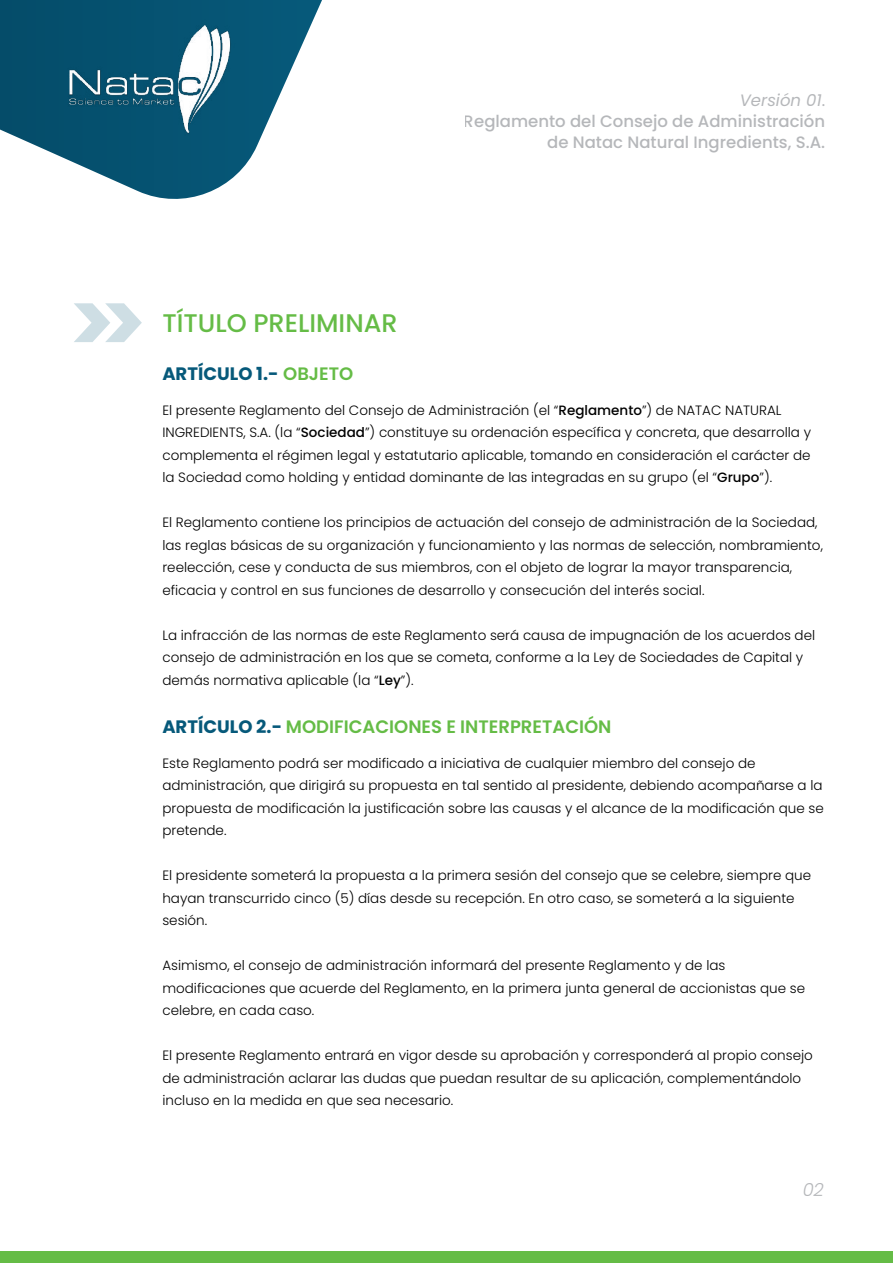
<style>
.page{position:relative;width:893px;height:1263px;background:#fff}
.page>*{position:absolute;margin:0;border:0;box-sizing:border-box;transform-origin:0 0}
.t1{font:500 25.5px "Poppins";color:#65bc46}
.t2{font:600 18px "Poppins";color:#65bc46}
.t3{font:700 18px "Poppins";color:#06597a}
.t4{font:italic 300 18px "Poppins";color:#84878c}
.t5{font:500 16.5px/21px "Poppins";color:#84878c;text-align:right}
.t6{font:300 13.5px/22.5px "Poppins";color:#000}
.s1{font-weight:400;font-style:italic}
.s2{font-weight:400}
.s3{font-weight:600;color:#65bc46}
.s4{font-weight:500}
.s5{font-weight:700;color:#06597a}
</style>
<div class="page">
<svg style="left:0;top:0;width:322px;height:199px"></svg>
<img style="left:57px;top:9px;width:186px;height:137px">
<div style="left:0;top:1251px;width:893px;height:12px;background:#65bc46"></div>
<svg style="left:74px;top:303px;width:68px;height:39px"></svg>
<p class="t5" style="left:464px;top:90px;width:363px"><span class="s1">Versión 01</span><span class="s2">.<br></span>Reglamento del Consejo de Administración de Natac Natural Ingredients, S.A.</p>
<h1 class="t1" style="left:162px;top:308px;width:237px">TÍTULO PRELIMINAR</h1>
<h2 class="t3" style="left:162px;top:363px;width:192px">ARTÍCULO 1.- <span class="s3">OBJETO</span></h2>
<p class="t6" style="left:162px;top:399px;width:650px">El presente Reglamento del Consejo de Administración (el “<span class="s4">Reglamento</span>”) de NATAC NATURAL INGREDIENTS, S.A. (la “<span class="s4">Sociedad</span>”) constituye su ordenación específica y concreta, que desarrolla y complementa el régimen legal y estatutario aplicable, tomando en consideración el carácter de la Sociedad como holding y entidad dominante de las integradas en su grupo (el “<span class="s4">Grupo</span>”).</p>
<p class="t6" style="left:162px;top:511px;width:662px">El Reglamento contiene los principios de actuación del consejo de administración de la Sociedad, las reglas básicas de su organización y funcionamiento y las normas de selección, nombramiento, reelección, cese y conducta de sus miembros, con el objeto de lograr la mayor transparencia, eficacia y control en sus funciones de desarrollo y consecución del interés social.</p>
<p class="t6" style="left:162px;top:624px;width:654px">La infracción de las normas de este Reglamento será causa de impugnación de los acuerdos del consejo de administración en los que se cometa, conforme a la Ley de Sociedades de Capital y demás normativa aplicable (la “<span class="s4">Ley</span>”).</p>
<h2 class="t2" style="left:162px;top:717px;width:451px"><span class="s5">ARTÍCULO 2.-</span> MODIFICACIONES E INTERPRETACIÓN</h2>
<p class="t6" style="left:162px;top:752px;width:663px">Este Reglamento podrá ser modificado a iniciativa de cualquier miembro del consejo de administración, que dirigirá su propuesta en tal sentido al presidente, debiendo acompañarse a la propuesta de modificación la justificación sobre las causas y el alcance de la modificación que se pretende.</p>
<p class="t6" style="left:162px;top:864px;width:650px">El presidente someterá la propuesta a la primera sesión del consejo que se celebre, siempre que hayan transcurrido cinco (5) días desde su recepción. En otro caso, se someterá a la siguiente sesión.</p>
<p class="t6" style="left:162px;top:954px;width:644px">Asimismo, el consejo de administración informará del presente Reglamento y de las modificaciones que acuerde del Reglamento, en la primera junta general de accionistas que se celebre, en cada caso.</p>
<p class="t6" style="left:162px;top:1044px;width:652px">El presente Reglamento entrará en vigor desde su aprobación y corresponderá al propio consejo de administración aclarar las dudas que puedan resultar de su aplicación, complementándolo incluso en la medida en que sea necesario.</p>
<h2 class="t4" style="left:802px;top:1179px;width:23px">02</h2>
</div>
